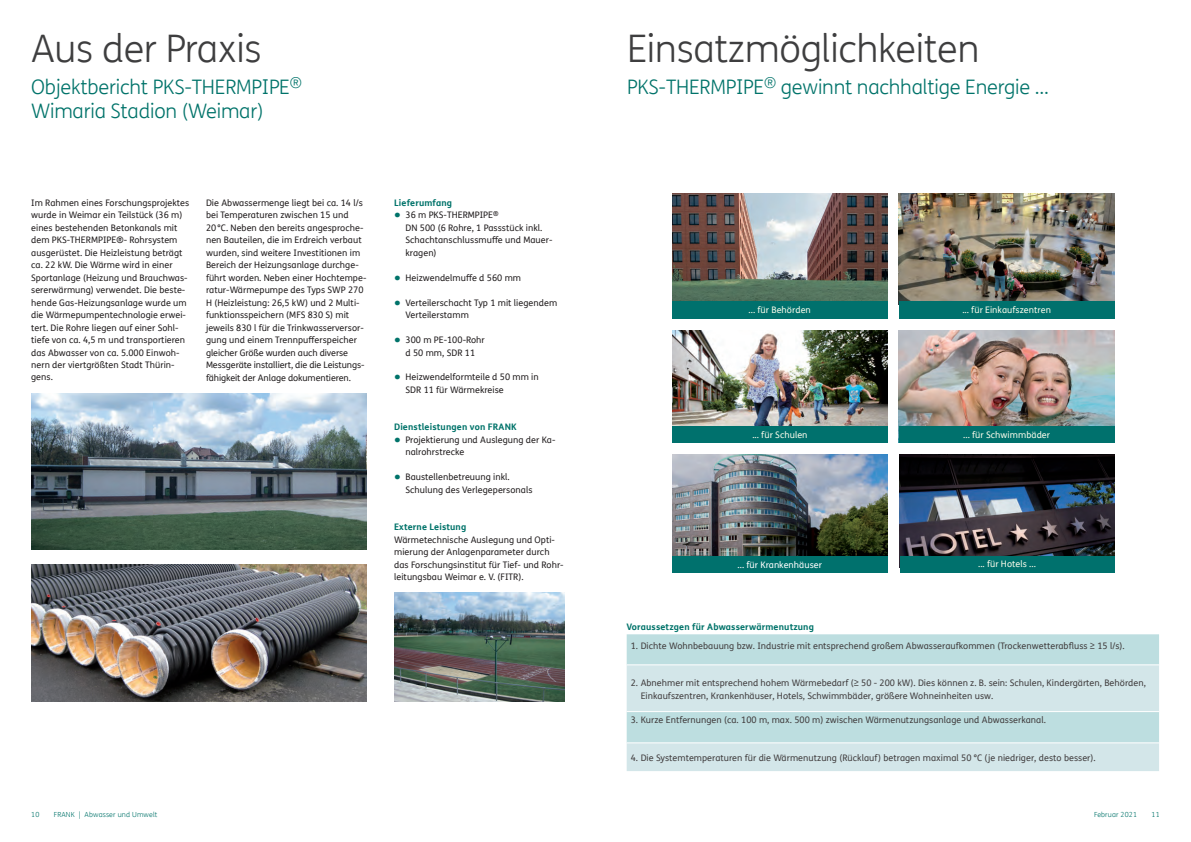
<style>
.page{position:relative;width:1191px;height:842px;background:#fff}
.page>*{position:absolute;margin:0;border:0;box-sizing:border-box;transform-origin:0 0}
.t1{font:300 38px "FS Me Pro";letter-spacing:-.01em;color:#3e3e3f}
.t2{font:300 20px/24.9px "FS Me Pro";letter-spacing:-.01em;color:#00736a}
.t3{font:9px/12.5px "FS Me Pro";letter-spacing:.005em;color:#231f20}
.t4{font:700 9px "FS Me Pro";letter-spacing:.015em;color:#00736a}
.t5{font:9px "FS Me Pro";letter-spacing:.005em;color:#f8faea}
.t6{font:9px "FS Me Pro";letter-spacing:.005em;color:#fff}
.t7{font:300 7px "FS Me Pro";letter-spacing:.02em;color:#00736a}
.s1{font-size:20px;color:#00736a}
</style>
<div class="page">
<img style="left:672px;top:193px;width:215px;height:108px">
<div style="left:672px;top:301px;width:215px;height:17px;background:#00716d"></div>
<img style="left:899px;top:193px;width:215px;height:108px">
<div style="left:899px;top:301px;width:215px;height:17px;background:#00716d"></div>
<img style="left:672px;top:330px;width:215px;height:96px">
<div style="left:672px;top:426px;width:215px;height:17px;background:#00716d"></div>
<img style="left:899px;top:455px;width:215px;height:101px">
<div style="left:899px;top:556px;width:215px;height:16px;background:#00716d"></div>
<img style="left:672px;top:455px;width:215px;height:101px">
<div style="left:672px;top:556px;width:215px;height:16px;background:#00716d"></div>
<img style="left:899px;top:330px;width:215px;height:96px">
<div style="left:899px;top:426px;width:215px;height:17px;background:#00716d"></div>
<div style="left:626px;top:634px;width:533px;height:30px;background:#bddee0"></div>
<svg style="left:626px;top:665px;width:533px;height:106px;background:#cde4e6"></svg>
<hr style="left:626px;top:711px;width:533px;height:1px;background:#fff">
<hr style="left:626px;top:742px;width:533px;height:1px;background:#fff">
<img style="left:31px;top:393px;width:336px;height:156px">
<img style="left:31px;top:564px;width:336px;height:137px">
<img style="left:394px;top:592px;width:170px;height:109px">
<h1 class="t1" style="left:31px;top:23px;width:232px">Aus der Praxis</h1>
<h2 class="t2" style="left:31px;top:74px;width:272px">Objektbericht PKS-THERMPIPE<sup>®<br></sup>Wimaria Stadion (Weimar)</h2>
<p class="t3" style="left:31px;top:196px;width:160px">Im Rahmen eines Forschungsprojektes wurde in Weimar ein Teilstück (36 m) eines bestehenden Betonkanals mit dem PKS-THERMPIPE®- Rohrsystem ausgerüstet. Die Heizleistung beträgt ca. 22 kW. Die Wärme wird in einer Sportanlage (Heizung und Brauchwas&shy;sererwärmung) verwendet. Die beste&shy;hende Gas-Heizungsanlage wurde um die Wärmepumpentechnologie erwei&shy;tert. Die Rohre liegen auf einer Sohl&shy;tiefe von ca. 4,5 m und transportieren das Abwasser von ca. 5.000 Einwoh&shy;nern der viertgrößten Stadt Thürin&shy;gens.</p>
<p class="t3" style="left:206px;top:196px;width:162px">Die Abwassermenge liegt bei ca. 14 l/s bei Temperaturen zwischen 15 und 20°C. Neben den bereits angesproche&shy;nen Bauteilen, die im Erdreich verbaut wurden, sind weitere Investitionen im Bereich der Heizungsanlage durchge&shy;führt worden. Neben einer Hochtempe&shy;ratur-Wärmepumpe des Typs SWP 270<br>H (Heizleistung: 26,5 kW) und 2 Multi&shy;funktionsspeichern (MFS 830 S) mit jeweils 830 l für die Trinkwasserversor&shy;gung und einem Trennpufferspeicher gleicher Größe wurden auch diverse Messgeräte installiert, die die Leistungs&shy;fähigkeit der Anlage dokumentieren.</p>
<p class="t4" style="left:394px;top:196px;width:59px">Lieferumfang</p>
<p class="t3" style="left:405px;top:209px;width:148px;text-indent:-11px"><span class="s1">•</span> 36 m PKS-THERMPIPE<sup>®<br></sup>DN 500 (6 Rohre, 1 Passstück inkl.<br>Schachtanschlussmuffe und Mauer&shy;kragen)</p>
<p class="t3" style="left:394px;top:271px;width:128px"><span class="s1">•</span> Heizwendelmuffe d 560 mm</p>
<p class="t3" style="left:405px;top:296px;width:153px;text-indent:-11px"><span class="s1">•</span> Verteilerschacht Typ 1 mit liegendem<br>Verteilerstamm</p>
<p class="t3" style="left:394px;top:333px;width:92px;text-align:center"><span class="s1">•</span> 300 m PE-100-Rohr d 50 mm, SDR 11</p>
<p class="t3" style="left:405px;top:371px;width:135px;text-indent:-11px"><span class="s1">•</span> Heizwendelformteile d 50 mm in<br>SDR 11 für Wärmekreise</p>
<p class="t4" style="left:394px;top:420px;width:124px">Dienstleistungen von FRANK</p>
<p class="t3" style="left:405px;top:433px;width:151px;text-indent:-11px"><span class="s1">•</span> Projektierung und Auslegung der Ka&shy;nalrohrstrecke</p>
<p class="t3" style="left:405px;top:471px;width:128px;text-indent:-11px"><span class="s1">•</span> Baustellenbetreuung inkl.<br>Schulung des Verlegepersonals</p>
<p class="t4" style="left:394px;top:520px;width:74px">Externe Leistung</p>
<p class="t3" style="left:394px;top:533px;width:171px">Wärmetechnische Auslegung und Opti&shy;mierung der Anlagenparameter durch das Forschungsinstitut für Tief- und Rohr&shy;leitungsbau Weimar e. V. (FITR).</p>
<h1 class="t1" style="left:627px;top:23px;width:354px">Einsatzmöglichkeiten</h1>
<h2 class="t2" style="left:627px;top:74px;width:423px">PKS-THERMPIPE<sup>®</sup> gewinnt nachhaltige Energie ...</h2>
<p class="t5" style="left:748px;top:304px;width:64px">... für Behörden</p>
<p class="t5" style="left:962px;top:304px;width:90px">... für Einkaufszentren</p>
<p class="t5" style="left:752px;top:429px;width:57px">... für Schulen</p>
<p class="t5" style="left:963px;top:429px;width:88px">... für Schwimmbäder</p>
<p class="t6" style="left:737px;top:558px;width:86px">... für Krankenhäuser</p>
<p class="t5" style="left:978px;top:558px;width:59px">... für Hotels ...</p>
<p class="t4" style="left:626px;top:620px;width:189px">Voraussetzgen für Abwasserwärmenutzung</p>
<p class="t3" style="left:630px;top:639px;width:495px">1. Dichte Wohnbebauung bzw. Industrie mit entsprechend großem Abwasseraufkommen (Trockenwetterabfluss ≥ 15 l/s).</p>
<p class="t3" style="left:640px;top:676px;width:506px;text-indent:-10px">2. Abnehmer mit entsprechend hohem Wärmebedarf (≥ 50 - 200 kW). Dies können z. B. sein: Schulen, Kindergärten, Behörden,<br>Einkaufszentren, Krankenhäuser, Hotels, Schwimmbäder, größere Wohneinheiten usw.</p>
<p class="t3" style="left:630px;top:714px;width:417px">3. Kurze Entfernungen (ca. 100 m, max. 500 m) zwischen Wärmenutzungsanlage und Abwasserkanal.</p>
<p class="t3" style="left:630px;top:751px;width:466px">4. Die Systemtemperaturen für die Wärmenutzung (Rücklauf) betragen maximal 50 °C (je niedriger, desto besser).</p>
<p class="t7" style="left:31px;top:810px;width:10px">10</p>
<p class="t7" style="left:54px;top:810px;width:105px">FRANK | Abwasser und Umwelt</p>
<p class="t7" style="left:1094px;top:810px;width:44px">Februar 2021</p>
<p class="t7" style="left:1151px;top:810px;width:10px">11</p>
</div>
